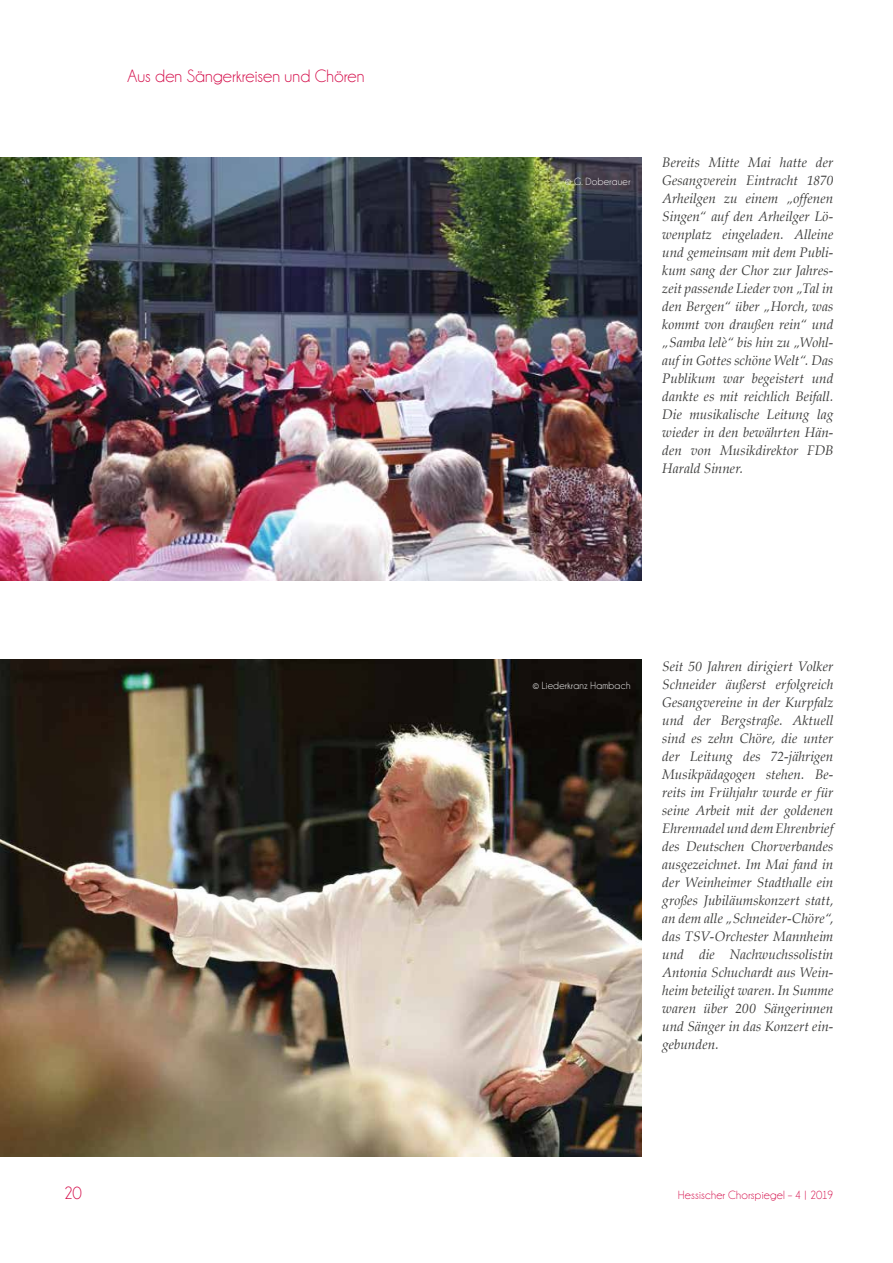
<style>
.page{position:relative;width:893px;height:1263px;background:#fff}
.page>*{position:absolute;margin:0;border:0;box-sizing:border-box;transform-origin:0 0}
.t1{font:18px "Champagne&Limousines";letter-spacing:.005em;color:#d40c49}
.t2{font:italic 13.5px/18px "Palatino";letter-spacing:.005em;color:#3c3c3b;text-align:justify}
.t3{font:12px "Champagne&Limousines";letter-spacing:.02em;color:#d40c49}
.t4{font:10.5px "Champagne&Limousines";letter-spacing:.03em;color:#fff}
</style>
<div class="page">
<img style="left:0;top:157px;width:641px;height:424px">
<img style="left:0;top:660px;width:641px;height:497px">
<h1 class="t1" style="left:128px;top:67px;width:238px">Aus den Sängerkreisen und Chören</h1>
<p class="t4" style="left:565px;top:176px;width:67px">© G. Doberauer</p>
<p class="t2" style="left:662px;top:153px;width:173px">Bereits Mitte Mai hatte der Gesangverein Eintracht 1870<br>Arheilgen zu einem „offenen Singen“ auf den Arheilger Lö&shy;wenplatz eingeladen. Alleine und gemeinsam mit dem Publi&shy;kum sang der Chor zur Jahres&shy;zeit passende Lieder von „Tal in den Bergen“ über „Horch, was kommt von draußen rein“ und „Samba lelè“ bis hin zu „Wohl&shy;auf in Gottes schöne Welt“. Das Publikum war begeistert und dankte es mit reichlich Beifall.<br>Die musikalische Leitung lag wieder in den bewährten Hän&shy;den von Musikdirektor FDB Harald Sinner.</p>
<p class="t4" style="left:533px;top:680px;width:99px">© Liederkranz Hambach</p>
<p class="t2" style="left:662px;top:657px;width:173px">Seit 50 Jahren dirigiert Volker Schneider äußerst erfolgreich Gesangvereine in der Kurpfalz und der Bergstraße. Aktuell sind es zehn Chöre, die unter der Leitung des 72-jährigen Musikpädagogen stehen. Be&shy;reits im Frühjahr wurde er für seine Arbeit mit der goldenen Ehrennadel und dem Ehrenbrief des Deutschen Chorverbandes ausgezeichnet. Im Mai fand in der Weinheimer Stadthalle ein großes Jubiläumskonzert statt, an dem alle „Schneider-Chöre“, das TSV-Orchester Mannheim und die Nachwuchssolistin Antonia Schuchardt aus Wein&shy;heim beteiligt waren. In Summe waren über 200 Sängerinnen und Sänger in das Konzert ein&shy;gebunden.</p>
<h1 class="t1" style="left:64px;top:1184px;width:20px">20</h1>
<p class="t3" style="left:678px;top:1189px;width:157px">Hessischer Chorspiegel – 4 | 2019</p>
</div>
